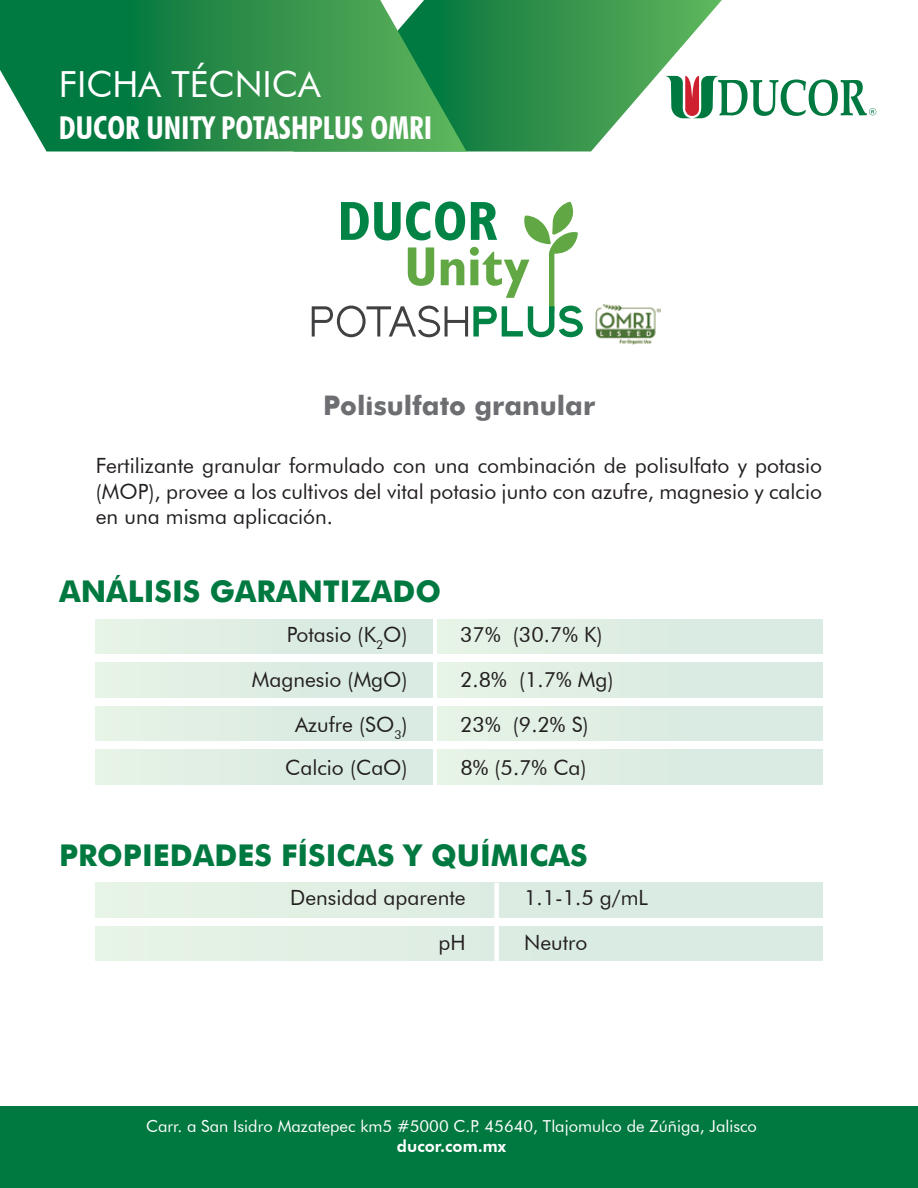
<style>
.page{position:relative;width:918px;height:1188px;background:#fff}
.page>*{position:absolute;margin:0;border:0;box-sizing:border-box;transform-origin:0 0}
.t1{font:36px "Futura BT";color:#fff}
.t2{font:700 condensed 31.5px "Futura BT";color:#fff}
.t3{font:700 30px "Futura";color:#007940}
.t4{font:700 27px "Futura";color:#6d6e71}
.t5{font:21px/44.5px "Futura BT";color:#231f20;text-align:right}
.t6{font:16.5px "Futura BT";color:#fff}
.t7{font:800 16.5px "Futura BT";color:#fff}
</style>
<div class="page">
<div style="left:0;top:1107px;width:918px;height:81px;background:#007940"></div>
<svg style="left:466px;top:0;width:256px;height:152px"></svg>
<svg style="left:0;top:0;width:466px;height:152px;background:#298f4e"></svg>
<svg style="left:665px;top:74px;width:211px;height:44px"></svg>
<div style="left:96px;top:883px;width:726px;height:34px;background:#deede3"></div>
<div style="left:96px;top:926px;width:726px;height:35px;background:#deede3"></div>
<div style="left:494px;top:883px;width:5px;height:78px;background:#fff"></div>
<img style="left:595px;top:304px;width:66px;height:41px">
<svg style="left:312px;top:201px;width:271px;height:136px"></svg>
<div style="left:96px;top:619px;width:337px;height:35px;background:#deede3"></div>
<div style="left:437px;top:619px;width:385px;height:35px;background:#deede3"></div>
<div style="left:96px;top:663px;width:337px;height:34px;background:#deede3"></div>
<div style="left:437px;top:663px;width:385px;height:34px;background:#deede3"></div>
<div style="left:96px;top:706px;width:337px;height:35px;background:#deede3"></div>
<div style="left:437px;top:706px;width:385px;height:35px;background:#deede3"></div>
<div style="left:96px;top:750px;width:337px;height:34px;background:#deede3"></div>
<div style="left:437px;top:750px;width:385px;height:34px;background:#deede3"></div>
<h1 class="t1" style="left:59px;top:62px;width:263px">FICHA TÉCNICA</h1>
<h2 class="t2" style="left:59px;top:109px;width:375px">DUCOR UNITY POTASHPLUS OMRI</h2>
<p class="t4" style="left:323px;top:385px;width:274px">Polisulfato granular</p>
<p class="t5" style="left:96px;top:453px;width:728px;line-height:25.2px;text-align:justify">Fertilizante granular formulado con una combinación de polisulfato y potasio (MOP), provee a los cultivos del vital potasio junto con azufre, magnesio y calcio en una misma aplicación.</p>
<h3 class="t3" style="left:59px;top:569px;width:384px">ANÁLISIS GARANTIZADO</h3>
<p class="t5" style="left:252px;top:612px;width:157px">Potasio (K<sub>2</sub>O)<br>Magnesio (MgO)<br>Azufre (SO<sub>3</sub>)<br>Calcio (CaO)</p>
<p class="t5" style="left:460px;top:612px;width:155px;text-align:left">37% (30.7% K)<br>2.8% (1.7% Mg)<br>23% (9.2% S)<br>8% (5.7% Ca)</p>
<h3 class="t3" style="left:59px;top:833px;width:530px">PROPIEDADES FÍSICAS Y QUÍMICAS</h3>
<p class="t5" style="left:290px;top:875px;width:177px;line-height:45px">Densidad aparente pH</p>
<p class="t5" style="left:524px;top:875px;width:125px;line-height:45px;text-align:left">1.1-1.5 g/mL<br>Neutro</p>
<p class="t6" style="left:146px;top:1117px;width:612px">Carr. a San Isidro Mazatepec km5 #5000 C.P. 45640, Tlajomulco de Zúñiga, Jalisco</p>
<p class="t7" style="left:397px;top:1136px;width:110px">ducor.com.mx</p>
</div>
